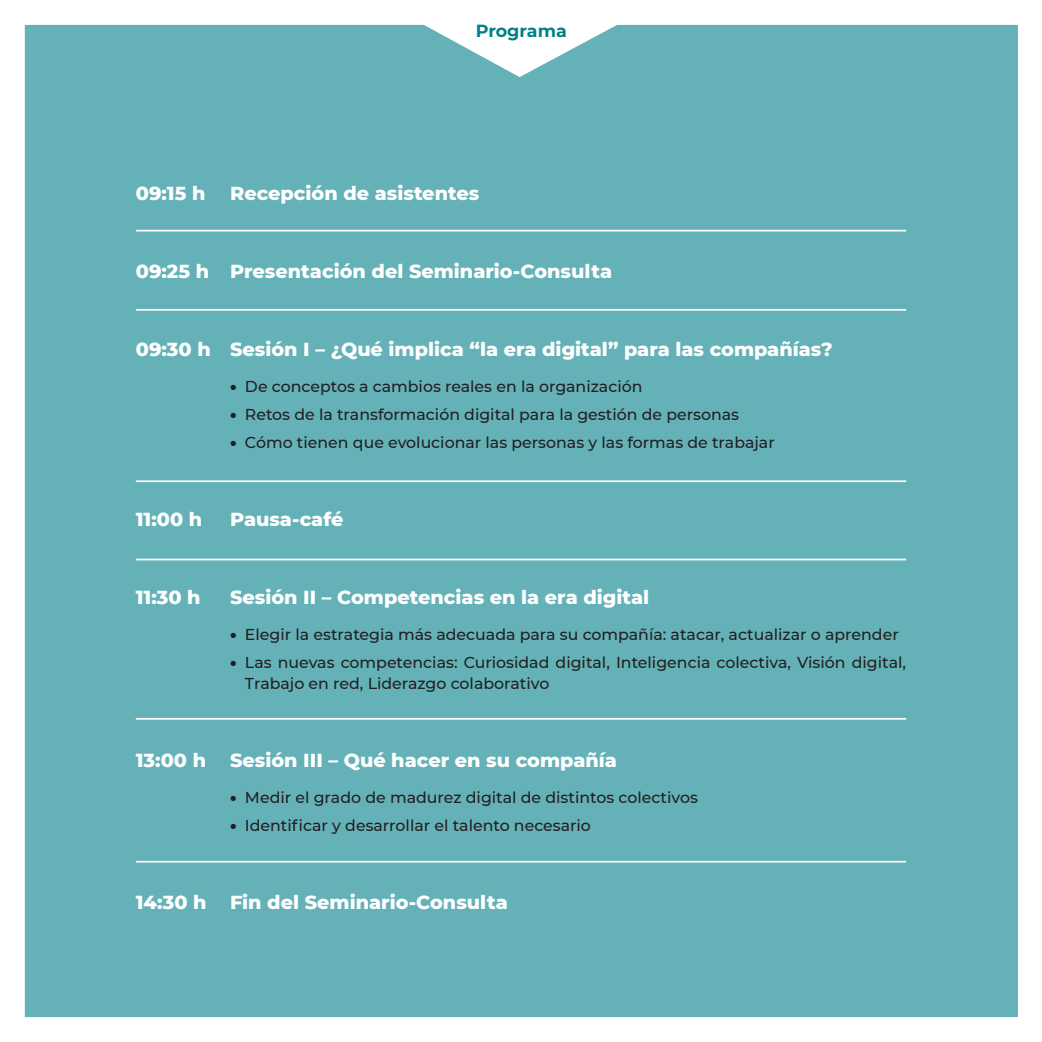
<style>
.page{position:relative;width:1042px;height:1042px;background:#fff}
.page>*{position:absolute;margin:0;border:0;box-sizing:border-box;transform-origin:0 0}
.t1{font:800 19.25px "Montserrat";color:#fff}
.t2{font:700 17.5px "Montserrat";color:#008185}
.t3{font:500 15.75px/21px "Montserrat";color:#231f20}
.s1{font-weight:900}
</style>
<div class="page">
<div style="left:25px;top:25px;width:993px;height:992px;background:#64b2b8"></div>
<hr style="left:136px;top:230px;width:770px;height:1px;background:#fff">
<hr style="left:136px;top:309px;width:770px;height:2px;background:#fff">
<hr style="left:136px;top:480px;width:770px;height:2px;background:#fff">
<hr style="left:136px;top:718px;width:770px;height:1px;background:#fff">
<hr style="left:136px;top:861px;width:770px;height:1px;background:#fff">
<hr style="left:136px;top:559px;width:770px;height:1px;background:#fff">
<p class="t2" style="left:476px;top:18px;width:93px">Programa</p>
<p class="t1" style="left:136px;top:179px;width:71px">09:15 h</p>
<p class="t1" style="left:230px;top:179px;width:251px">Recepción de asistentes</p>
<p class="t1" style="left:136px;top:257px;width:478px">09:25 h Presentación del Seminario-Consulta</p>
<p class="t1" style="left:136px;top:335px;width:698px">09:30 h Sesión I – ¿Qué implica “la era digital” para las compañías?</p>
<p class="t3" style="left:230px;top:375px;width:414px"><span class="s1">•</span> De conceptos a cambios reales en la organización</p>
<p class="t3" style="left:230px;top:403px;width:510px"><span class="s1">•</span> Retos de la transformación digital para la gestión de personas</p>
<p class="t3" style="left:230px;top:432px;width:546px"><span class="s1">•</span> Cómo tienen que evolucionar las personas y las formas de trabajar</p>
<p class="t1" style="left:136px;top:505px;width:68px">11:00 h</p>
<p class="t1" style="left:230px;top:505px;width:115px">Pausa-café</p>
<p class="t1" style="left:136px;top:583px;width:66px">11:30 h</p>
<p class="t1" style="left:230px;top:583px;width:420px">Sesión II – Competencias en la era digital</p>
<p class="t3" style="left:230px;top:623px;width:670px"><span class="s1">•</span> Elegir la estrategia más adecuada para su compañía: atacar, actualizar o aprender</p>
<p class="t3" style="left:245px;top:651px;width:662px;text-indent:-15px"><span class="s1">•</span> Las nuevas competencias: Curiosidad digital, Inteligencia colectiva, Visión digital,<br>Trabajo en red, Liderazgo colaborativo</p>
<p class="t1" style="left:136px;top:746px;width:483px">13:00 h Sesión III – Qué hacer en su compañía</p>
<p class="t3" style="left:230px;top:786px;width:469px"><span class="s1">•</span> Medir el grado de madurez digital de distintos colectivos</p>
<p class="t3" style="left:230px;top:814px;width:362px"><span class="s1">•</span> Identificar y desarrollar el talento necesario</p>
<p class="t1" style="left:136px;top:888px;width:374px">14:30 h Fin del Seminario-Consulta</p>
</div>
